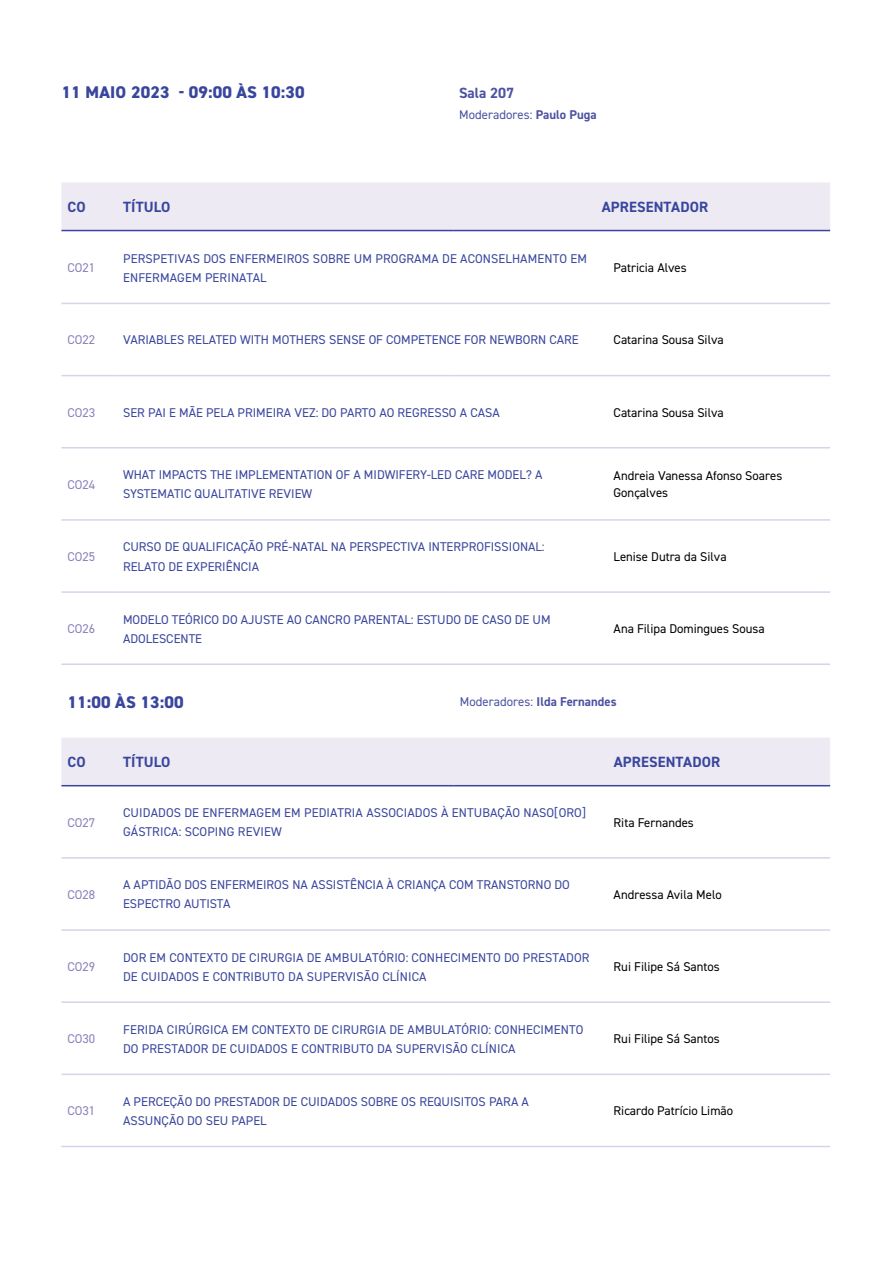
<style>
.page{position:relative;width:893px;height:1263px;background:#fff}
.page>*{position:absolute;margin:0;border:0;box-sizing:border-box;transform-origin:0 0}
.t1{font:800 16.95px "DIN2014";letter-spacing:.01em;color:#39469d}
.t2{font:700 14.85px "DIN2014";letter-spacing:.01em;color:#39469d}
.t3{font:700 14.85px "DIN2014";color:#4d52a2}
.t4{font:12.75px/19px "DIN2014";color:#39469d}
.t5{font:12.75px/17px "DIN2014";color:#000}
.t6{font:12.75px "DIN2014";color:#8c81bd}
.t7{font:700 12.75px "DIN2014";letter-spacing:.005em;color:#4d52a2}
.t8{font:12.75px "DIN2014";letter-spacing:.005em;color:#4d52a2}
.s1{font-weight:700}
.s2{font-weight:400}
</style>
<div class="page">
<svg style="left:61px;top:182px;width:769px;height:603px"></svg>
<hr style="left:61px;top:303px;width:56px;height:1px;background:#d8d3e9">
<hr style="left:117px;top:303px;width:337px;height:1px;background:#d8d3e9">
<hr style="left:454px;top:303px;width:376px;height:1px;background:#d8d3e9">
<hr style="left:61px;top:375px;width:56px;height:1px;background:#d8d3e9">
<hr style="left:117px;top:375px;width:337px;height:1px;background:#d8d3e9">
<hr style="left:454px;top:375px;width:376px;height:1px;background:#d8d3e9">
<hr style="left:61px;top:447px;width:56px;height:2px;background:#d8d3e9">
<hr style="left:117px;top:447px;width:337px;height:2px;background:#d8d3e9">
<hr style="left:454px;top:447px;width:376px;height:2px;background:#d8d3e9">
<hr style="left:61px;top:519px;width:56px;height:2px;background:#d8d3e9">
<hr style="left:117px;top:519px;width:337px;height:2px;background:#d8d3e9">
<hr style="left:454px;top:519px;width:376px;height:2px;background:#d8d3e9">
<hr style="left:61px;top:1001px;width:56px;height:2px;background:#d8d3e9">
<hr style="left:117px;top:1001px;width:337px;height:2px;background:#d8d3e9">
<hr style="left:454px;top:1001px;width:376px;height:2px;background:#d8d3e9">
<hr style="left:61px;top:857px;width:56px;height:2px;background:#d8d3e9">
<hr style="left:117px;top:857px;width:337px;height:2px;background:#d8d3e9">
<hr style="left:454px;top:857px;width:376px;height:2px;background:#d8d3e9">
<hr style="left:61px;top:591px;width:56px;height:2px;background:#d8d3e9">
<hr style="left:117px;top:591px;width:337px;height:2px;background:#d8d3e9">
<hr style="left:454px;top:591px;width:376px;height:2px;background:#d8d3e9">
<hr style="left:61px;top:664px;width:56px;height:1px;background:#d8d3e9">
<hr style="left:117px;top:664px;width:337px;height:1px;background:#d8d3e9">
<hr style="left:454px;top:664px;width:376px;height:1px;background:#d8d3e9">
<hr style="left:61px;top:230px;width:56px;height:1px;background:#39469d">
<hr style="left:117px;top:230px;width:337px;height:1px;background:#39469d">
<hr style="left:454px;top:230px;width:376px;height:1px;background:#39469d">
<hr style="left:117px;top:929px;width:337px;height:2px;background:#d8d3e9">
<hr style="left:454px;top:929px;width:376px;height:2px;background:#d8d3e9">
<hr style="left:117px;top:1074px;width:337px;height:1px;background:#d8d3e9">
<hr style="left:454px;top:1074px;width:376px;height:1px;background:#d8d3e9">
<hr style="left:117px;top:1146px;width:337px;height:1px;background:#d8d3e9">
<hr style="left:454px;top:1146px;width:376px;height:1px;background:#d8d3e9">
<hr style="left:61px;top:929px;width:56px;height:2px;background:#d8d3e9">
<hr style="left:61px;top:785px;width:56px;height:1px;background:#39469d">
<hr style="left:117px;top:785px;width:337px;height:1px;background:#39469d">
<hr style="left:454px;top:785px;width:376px;height:1px;background:#39469d">
<hr style="left:61px;top:1074px;width:56px;height:1px;background:#d8d3e9">
<hr style="left:61px;top:1146px;width:56px;height:1px;background:#d8d3e9">
<h1 class="t1" style="left:61px;top:82px;width:245px">11 MAIO 2023 09:00 ÀS 10:30</h1>
<p class="t3" style="left:459px;top:87px;width:56px">Sala 207</p>
<p class="t8" style="left:459px;top:110px;width:139px">Moderadores: <span class="s1">Paulo Puga</span></p>
<p class="t2" style="left:68px;top:202px;width:20px">CO</p>
<p class="t2" style="left:123px;top:202px;width:49px">TÍTULO</p>
<p class="t2" style="left:602px;top:202px;width:108px">APRESENTADOR</p>
<p class="t6" style="left:67px;top:263px;width:29px">CO21</p>
<p class="t4" style="left:123px;top:250px;width:465px">PERSPETIVAS DOS ENFERMEIROS SOBRE UM PROGRAMA DE ACONSELHAMENTO EM<br>ENFERMAGEM PERINATAL</p>
<p class="t5" style="left:614px;top:260px;width:75px">Patricia Alves</p>
<p class="t6" style="left:67px;top:335px;width:29px">CO22</p>
<p class="t4" style="left:123px;top:331px;width:457px">VARIABLES RELATED WITH MOTHERS SENSE OF COMPETENCE FOR NEWBORN CARE</p>
<p class="t5" style="left:614px;top:333px;width:112px">Catarina Sousa Silva</p>
<p class="t6" style="left:67px;top:408px;width:29px">CO23</p>
<p class="t4" style="left:123px;top:404px;width:378px">SER PAI E MÃE PELA PRIMEIRA VEZ: DO PARTO AO REGRESSO A CASA</p>
<p class="t5" style="left:614px;top:405px;width:112px">Catarina Sousa Silva</p>
<p class="t6" style="left:67px;top:480px;width:29px">CO24</p>
<p class="t4" style="left:123px;top:466px;width:421px">WHAT IMPACTS THE IMPLEMENTATION OF A MIDWIFERY-LED CARE MODEL? A<br>SYSTEMATIC QUALITATIVE REVIEW</p>
<p class="t5" style="left:614px;top:468px;width:170px">Andreia Vanessa Afonso Soares<br>Gonçalves</p>
<p class="t6" style="left:67px;top:552px;width:29px">CO25</p>
<p class="t4" style="left:123px;top:538px;width:423px">CURSO DE QUALIFICAÇÃO PRÉ-NATAL NA PERSPECTIVA INTERPROFISSIONAL:<br>RELATO DE EXPERIÊNCIA</p>
<p class="t5" style="left:614px;top:549px;width:114px">Lenise Dutra da Silva</p>
<p class="t6" style="left:67px;top:624px;width:29px">CO26</p>
<p class="t4" style="left:123px;top:611px;width:429px">MODELO TEÓRICO DO AJUSTE AO CANCRO PARENTAL: ESTUDO DE CASO DE UM<br>ADOLESCENTE</p>
<p class="t5" style="left:614px;top:621px;width:153px">Ana Filipa Domingues Sousa</p>
<h1 class="t1" style="left:67px;top:692px;width:118px">11:00 ÀS 13:00</h1>
<p class="t7" style="left:460px;top:697px;width:158px"><span class="s2">Moderadores:</span> Ilda Fernandes</p>
<p class="t2" style="left:68px;top:757px;width:20px">CO</p>
<p class="t2" style="left:123px;top:757px;width:49px">TÍTULO</p>
<p class="t2" style="left:614px;top:757px;width:108px">APRESENTADOR</p>
<p class="t6" style="left:67px;top:818px;width:29px">CO27</p>
<p class="t4" style="left:123px;top:804px;width:465px">CUIDADOS DE ENFERMAGEM EM PEDIATRIA ASSOCIADOS À ENTUBAÇÃO NASO[ORO]<br>GÁSTRICA: SCOPING REVIEW</p>
<p class="t5" style="left:614px;top:815px;width:82px">Rita Fernandes</p>
<p class="t6" style="left:67px;top:890px;width:29px">CO28</p>
<p class="t4" style="left:123px;top:876px;width:448px">A APTIDÃO DOS ENFERMEIROS NA ASSISTÊNCIA À CRIANÇA COM TRANSTORNO DO<br>ESPECTRO AUTISTA</p>
<p class="t5" style="left:614px;top:887px;width:110px">Andressa Avila Melo</p>
<p class="t6" style="left:67px;top:962px;width:29px">CO29</p>
<p class="t4" style="left:123px;top:949px;width:468px">DOR EM CONTEXTO DE CIRURGIA DE AMBULATÓRIO: CONHECIMENTO DO PRESTADOR<br>DE CUIDADOS E CONTRIBUTO DA SUPERVISÃO CLÍNICA</p>
<p class="t5" style="left:614px;top:959px;width:108px">Rui Filipe Sá Santos</p>
<p class="t6" style="left:67px;top:1034px;width:29px">CO30</p>
<p class="t4" style="left:123px;top:1021px;width:462px">FERIDA CIRÚRGICA EM CONTEXTO DE CIRURGIA DE AMBULATÓRIO: CONHECIMENTO<br>DO PRESTADOR DE CUIDADOS E CONTRIBUTO DA SUPERVISÃO CLÍNICA</p>
<p class="t5" style="left:614px;top:1031px;width:108px">Rui Filipe Sá Santos</p>
<p class="t6" style="left:67px;top:1106px;width:29px">CO31</p>
<p class="t4" style="left:123px;top:1093px;width:407px">A PERCEÇÃO DO PRESTADOR DE CUIDADOS SOBRE OS REQUISITOS PARA A<br>ASSUNÇÃO DO SEU PAPEL</p>
<p class="t5" style="left:614px;top:1103px;width:121px">Ricardo Patrício Limão</p>
</div>
